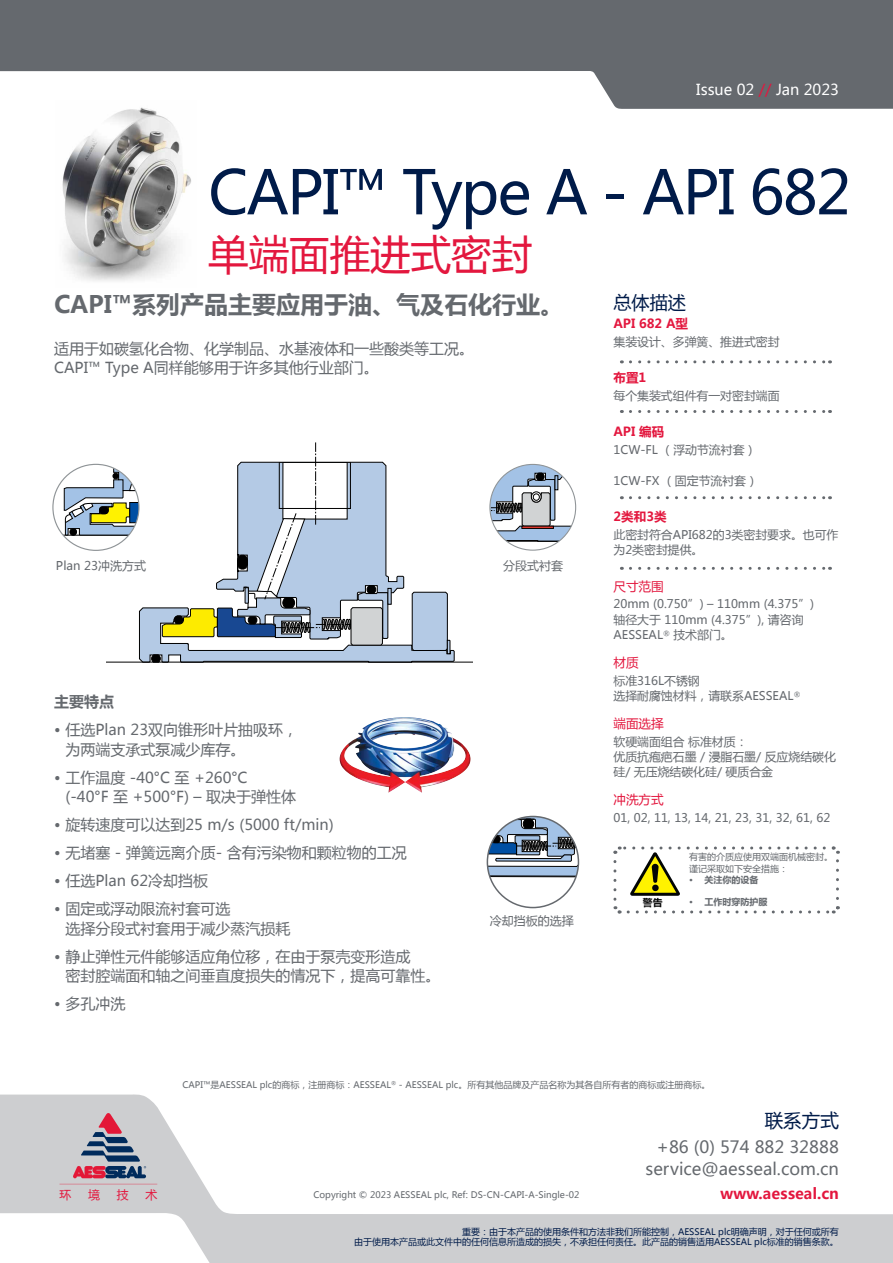
<style>
.page{position:relative;width:893px;height:1263px;background:#fff}
.page>*{position:absolute;margin:0;border:0;box-sizing:border-box;transform-origin:0 0}
.t1{font:60px "Microsoft Ya Hei";letter-spacing:-.03em;color:#001b49}
.t2{font:40.5px "Microsoft Ya Hei";color:#e3173e}
.t3{font:700 24px "Microsoft Ya Hei";color:#65696e}
.t4{font:18.45px "Microsoft Ya Hei";color:#001b49}
.t5{font:18.15px "Microsoft Ya Hei";color:#001b49}
.t6{font:16.8px/21.9px "Microsoft Ya Hei";color:#65696e;text-align:right}
.t7{font:15px/19.5px "Microsoft Ya Hei";color:#65696e}
.t8{font:15px "Microsoft Ya Hei";color:#fff}
.t9{font:700 15px "Microsoft Ya Hei";color:#e3173e}
.t10{font:700 15px "Microsoft Ya Hei";color:#65696e}
.t11{font:700 12.6px "Microsoft Ya Hei";color:#e3173e}
.t12{font:12.6px "Microsoft Ya Hei";color:#e3173e}
.t13{font:12px "Microsoft Ya Hei";color:#65696e}
.t14{font:11.85px/15.3px "Microsoft Ya Hei";color:#65696e}
.t15{font:11.85px "Microsoft Ya Hei";color:#e3173e}
.t16{font:700 9.75px "Microsoft Ya Hei";color:#000}
.t17{font:9px/11.2px "Microsoft Ya Hei";color:#65696e}
.t18{font:9px/10.5px "Microsoft Ya Hei";color:#001b49;text-align:right}
.t19{font:700 9px "Microsoft Ya Hei";color:#65696e}
.s1{color:#e3173e}
</style>
<div class="page">
<img style="left:62px;top:109px;width:129px;height:172px">
<svg style="left:0;top:0;width:893px;height:109px;fill:#65696e"></svg>
<svg style="left:0;top:1094px;width:893px;height:169px"></svg>
<svg style="left:52px;top:442px;width:421px;height:221px"></svg>
<svg style="left:489px;top:463px;width:88px;height:88px"></svg>
<img style="left:340px;top:717px;width:131px;height:76px">
<svg style="left:487px;top:816px;width:92px;height:92px"></svg>
<div style="left:487px;top:816px;width:92px;height:92px;border:2px solid #65696e;border-radius:50%"></div>
<svg style="left:613px;top:846px;width:227px;height:68px"></svg>
<svg style="left:630px;top:360px;width:200px;height:3px"></svg>
<svg style="left:630px;top:567px;width:200px;height:3px"></svg>
<svg style="left:630px;top:410px;width:200px;height:3px"></svg>
<svg style="left:630px;top:496px;width:200px;height:3px"></svg>
<svg style="left:59px;top:1184px;width:98px;height:1px"></svg>
<svg style="left:73px;top:1113px;width:73px;height:65px;background:#9f92a2"></svg>
<p class="t8" style="left:696px;top:80px;width:144px">Issue 02 <span class="s1">//</span> Jan 2023</p>
<h1 class="t1" style="left:208px;top:152px;width:644px">CAPI™ Type A - API 682</h1>
<h2 class="t2" style="left:208px;top:227px;width:325px">单端面推进式密封</h2>
<p class="t5" style="left:613px;top:290px;width:74px">总体描述</p>
<p class="t11" style="left:613px;top:315px;width:76px">API 682 A型</p>
<p class="t14" style="left:613px;top:333px;width:168px">集装设计、多弹簧、推进式密封</p>
<p class="t11" style="left:613px;top:369px;width:34px">布置1</p>
<p class="t14" style="left:613px;top:387px;width:168px">每个集装式组件有一对密封端面</p>
<p class="t11" style="left:613px;top:423px;width:52px">API 编码</p>
<p class="t14" style="left:613px;top:442px;width:145px">1CW-FL （浮动节流衬套）</p>
<p class="t14" style="left:613px;top:472px;width:146px">1CW-FX （固定节流衬套）</p>
<p class="t11" style="left:613px;top:508px;width:55px">2类和3类</p>
<p class="t14" style="left:613px;top:526px;width:227px">此密封符合API682的3类密封要求。也可作为2类密封提供。</p>
<p class="t12" style="left:613px;top:578px;width:52px">尺寸范围</p>
<p class="t14" style="left:613px;top:596px;width:202px">20mm (0.750”) – 110mm (4.375”)轴径大于 110mm (4.375”), 请咨询<br>AESSEAL<sup>®</sup> 技术部门。</p>
<p class="t12" style="left:613px;top:654px;width:27px">材质</p>
<p class="t14" style="left:613px;top:672px;width:189px">标准316L不锈钢<br>选择耐腐蚀材料，请联系AESSEAL<sup>®</sup></p>
<p class="t12" style="left:613px;top:715px;width:52px">端面选择</p>
<p class="t14" style="left:613px;top:733px;width:224px">软硬端面组合 标准材质：<br>优质抗疱疤石墨 / 浸脂石墨/ 反应烧结碳化硅/ 无压烧结碳化硅/ 硬质合金</p>
<p class="t12" style="left:613px;top:791px;width:52px">冲洗方式</p>
<p class="t14" style="left:613px;top:810px;width:218px">01, 02, 11, 13, 14, 21, 23, 31, 32, 61, 62</p>
<h3 class="t3" style="left:54px;top:288px;width:512px">CAPI™系列产品主要应用于油、气及石化行业。</h3>
<p class="t7" style="left:54px;top:338px;width:422px">适用于如碳氢化合物、化学制品、水基液体和一些酸类等工况。<br>CAPI™ Type A同样能够用于许多其他行业部门。</p>
<p class="t13" style="left:56px;top:558px;width:92px">Plan 23冲洗方式</p>
<p class="t13" style="left:503px;top:558px;width:61px">分段式衬套</p>
<p class="t10" style="left:54px;top:691px;width:61px">主要特点</p>
<p class="t7" style="left:65px;top:720px;width:234px;text-indent:-11px">• 任选Plan 23双向锥形叶片抽吸环，为两端支承式泵减少库存。</p>
<p class="t7" style="left:65px;top:767px;width:232px;text-indent:-11px">• 工作温度 -40°C 至 +260°C<br>(-40°F 至 +500°F) – 取决于弹性体</p>
<p class="t7" style="left:54px;top:815px;width:281px">• 旋转速度可以达到25 m/s (5000 ft/min)</p>
<p class="t7" style="left:54px;top:843px;width:354px">• 无堵塞 - 弹簧远离介质- 含有污染物和颗粒物的工况</p>
<p class="t7" style="left:54px;top:871px;width:156px">• 任选Plan 62冷却挡板</p>
<p class="t7" style="left:65px;top:899px;width:226px;text-indent:-11px">• 固定或浮动限流衬套可选<br>选择分段式衬套用于减少蒸汽损耗</p>
<p class="t7" style="left:65px;top:946px;width:376px;text-indent:-11px">• 静止弹性元件能够适应角位移，在由于泵壳变形造成<br>密封腔端面和轴之间垂直度损失的情况下，提高可靠性。</p>
<p class="t7" style="left:54px;top:994px;width:73px">• 多孔冲洗</p>
<p class="t17" style="left:689px;top:851px;width:146px">有害的介质应使用双端面机械密封。谨记采取如下安全措施：</p>
<p class="t19" style="left:689px;top:873px;width:71px">• 关注你的设备</p>
<p class="t16" style="left:643px;top:895px;width:21px">警告</p>
<p class="t19" style="left:689px;top:896px;width:80px">• 工作时穿防护服</p>
<p class="t13" style="left:490px;top:912px;width:86px">冷却挡板的选择</p>
<p class="t15" style="left:59px;top:1186px;width:13px">环</p>
<p class="t15" style="left:88px;top:1186px;width:13px">境</p>
<p class="t15" style="left:117px;top:1186px;width:13px">技</p>
<p class="t15" style="left:146px;top:1186px;width:13px">术</p>
<p class="t17" style="left:183px;top:1078px;width:529px">CAPI™是AESSEAL plc的商标，注册商标：AESSEAL<sup>®</sup> - AESSEAL plc。所有其他品牌及产品名称为其各自所有者的商标或注册商标。</p>
<p class="t17" style="left:313px;top:1189px;width:267px">Copyright © 2023 AESSEAL plc, Ref: DS-CN-CAPI-A-Single-02</p>
<p class="t4" style="left:765px;top:1108px;width:76px">联系方式</p>
<p class="t6" style="left:646px;top:1136px;width:195px">+86 (0) 574 882 32888 service@aesseal.com.cn</p>
<p class="t9" style="left:721px;top:1183px;width:120px">www.aesseal.cn</p>
<p class="t18" style="left:354px;top:1226px;width:486px">重要：由于本产品的使用条件和方法非我们所能控制，AESSEAL plc明确声明，对于任何或所有<br>由于使用本产品或此文件中的任何信息所造成的损失，不承担任何责任。此产品的销售适用AESSEAL plc标准的销售条款。</p>
</div>
